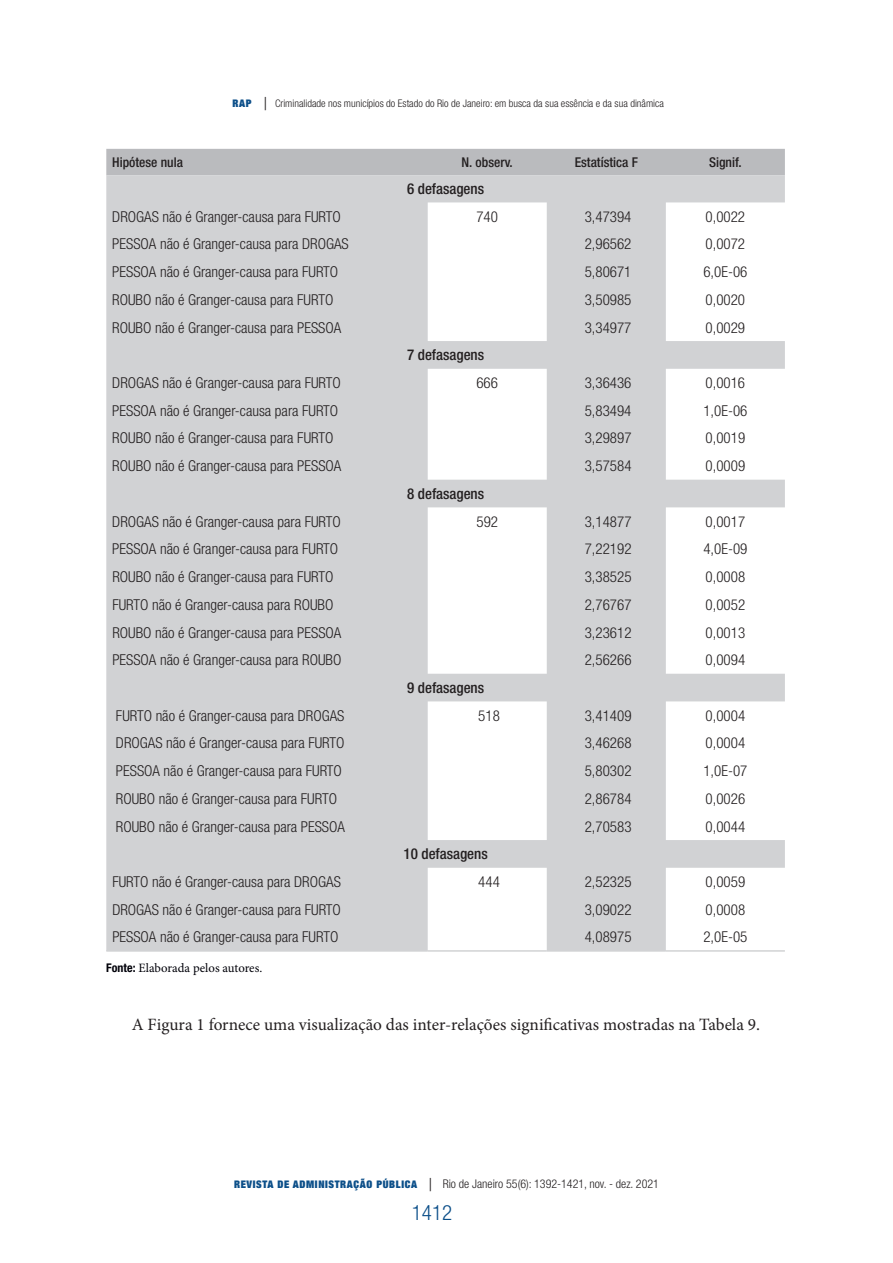
<style>
.page{position:relative;width:893px;height:1263px;background:#fff}
.page>*{position:absolute;margin:0;border:0;box-sizing:border-box;transform-origin:0 0}
.t1{font:300 condensed 21px "Helvetica Neue LT Std";color:#0c4f89}
.t2{font:17.25px "Minion Pro";color:#231f20}
.t3{font:300 condensed 15px "Helvetica Neue LT Std";color:#231f20}
.t4{font:500 condensed 15px "Helvetica Neue LT Std";color:#231f20}
.t5{font:500 condensed 13.5px "Helvetica Neue LT Std";color:#231f20}
.t6{font:12.75px "Minion Pro";color:#000009}
.t7{font:300 condensed 12px "Helvetica Neue LT Std";color:#231f20}
.t8{font:300 condensed 10.5px "Helvetica Neue LT Std";color:#231f20}
.s1{font-family:"Helvetica Neue";font-weight:900;font-stretch:expanded;color:#0c4f89}
.s2{font-size:18px}
.s3{font-family:"Helvetica Neue LT Std";font-weight:700;font-stretch:condensed;font-size:12px}
.s4{font-family:"Helvetica Neue";font-weight:900;font-stretch:expanded;font-size:10.5px;color:#0c4f89}
</style>
<div class="page">
<div style="left:106px;top:149px;width:679px;height:26px;background:#babbbe"></div>
<svg style="left:106px;top:175px;width:679px;height:775px;fill:#d1d2d4"></svg>
<hr style="left:106px;top:950px;width:322px;height:2px;background:#d1d2d4">
<hr style="left:428px;top:950px;width:119px;height:2px;background:#d1d2d4">
<hr style="left:547px;top:950px;width:119px;height:2px;background:#d1d2d4">
<hr style="left:666px;top:950px;width:119px;height:2px;background:#d1d2d4">
<p class="t8" style="left:232px;top:98px;width:433px"><span class="s1">RAP</span> <span class="s2">|</span> Criminalidade nos municípios do Estado do Rio de Janeiro: em busca da sua essência e da sua dinâmica</p>
<p class="t5" style="left:112px;top:154px;width:72px">Hipótese nula</p>
<p class="t5" style="left:462px;top:154px;width:53px">N. observ.</p>
<p class="t5" style="left:575px;top:154px;width:65px">Estatística F</p>
<p class="t5" style="left:709px;top:154px;width:34px">Signif.</p>
<p class="t4" style="left:407px;top:180px;width:79px">6 defasagens</p>
<p class="t3" style="left:112px;top:208px;width:230px">DROGAS não é Granger-causa para FURTO</p>
<p class="t3" style="left:476px;top:208px;width:23px">740</p>
<p class="t3" style="left:585px;top:208px;width:48px">3,47394</p>
<p class="t3" style="left:706px;top:208px;width:41px">0,0022</p>
<p class="t3" style="left:112px;top:235px;width:238px">PESSOA não é Granger-causa para DROGAS</p>
<p class="t3" style="left:585px;top:235px;width:48px">2,96562</p>
<p class="t3" style="left:706px;top:235px;width:41px">0,0072</p>
<p class="t3" style="left:112px;top:263px;width:227px">PESSOA não é Granger-causa para FURTO</p>
<p class="t3" style="left:585px;top:263px;width:48px">5,80671</p>
<p class="t3" style="left:703px;top:263px;width:46px">6,0E-06</p>
<p class="t3" style="left:112px;top:291px;width:223px">ROUBO não é Granger-causa para FURTO</p>
<p class="t3" style="left:585px;top:291px;width:48px">3,50985</p>
<p class="t3" style="left:706px;top:291px;width:41px">0,0020</p>
<p class="t3" style="left:112px;top:319px;width:231px">ROUBO não é Granger-causa para PESSOA</p>
<p class="t3" style="left:585px;top:319px;width:48px">3,34977</p>
<p class="t3" style="left:706px;top:319px;width:41px">0,0029</p>
<p class="t4" style="left:407px;top:346px;width:79px">7 defasagens</p>
<p class="t3" style="left:112px;top:374px;width:230px">DROGAS não é Granger-causa para FURTO</p>
<p class="t3" style="left:476px;top:374px;width:23px">666</p>
<p class="t3" style="left:585px;top:374px;width:48px">3,36436</p>
<p class="t3" style="left:706px;top:374px;width:41px">0,0016</p>
<p class="t3" style="left:112px;top:402px;width:227px">PESSOA não é Granger-causa para FURTO</p>
<p class="t3" style="left:585px;top:402px;width:48px">5,83494</p>
<p class="t3" style="left:703px;top:402px;width:46px">1,0E-06</p>
<p class="t3" style="left:112px;top:430px;width:223px">ROUBO não é Granger-causa para FURTO</p>
<p class="t3" style="left:585px;top:430px;width:48px">3,29897</p>
<p class="t3" style="left:706px;top:430px;width:41px">0,0019</p>
<p class="t3" style="left:112px;top:457px;width:231px">ROUBO não é Granger-causa para PESSOA</p>
<p class="t3" style="left:585px;top:457px;width:48px">3,57584</p>
<p class="t3" style="left:706px;top:457px;width:41px">0,0009</p>
<p class="t4" style="left:407px;top:485px;width:79px">8 defasagens</p>
<p class="t3" style="left:112px;top:513px;width:230px">DROGAS não é Granger-causa para FURTO</p>
<p class="t3" style="left:476px;top:513px;width:23px">592</p>
<p class="t3" style="left:585px;top:513px;width:48px">3,14877</p>
<p class="t3" style="left:706px;top:513px;width:41px">0,0017</p>
<p class="t3" style="left:112px;top:540px;width:227px">PESSOA não é Granger-causa para FURTO</p>
<p class="t3" style="left:585px;top:540px;width:48px">7,22192</p>
<p class="t3" style="left:703px;top:540px;width:46px">4,0E-09</p>
<p class="t3" style="left:112px;top:568px;width:223px">ROUBO não é Granger-causa para FURTO</p>
<p class="t3" style="left:585px;top:568px;width:48px">3,38525</p>
<p class="t3" style="left:706px;top:568px;width:41px">0,0008</p>
<p class="t3" style="left:112px;top:596px;width:223px">FURTO não é Granger-causa para ROUBO</p>
<p class="t3" style="left:585px;top:596px;width:48px">2,76767</p>
<p class="t3" style="left:706px;top:596px;width:41px">0,0052</p>
<p class="t3" style="left:112px;top:624px;width:231px">ROUBO não é Granger-causa para PESSOA</p>
<p class="t3" style="left:585px;top:624px;width:48px">3,23612</p>
<p class="t3" style="left:706px;top:624px;width:41px">0,0013</p>
<p class="t3" style="left:112px;top:651px;width:231px">PESSOA não é Granger-causa para ROUBO</p>
<p class="t3" style="left:585px;top:651px;width:48px">2,56266</p>
<p class="t3" style="left:706px;top:651px;width:41px">0,0094</p>
<p class="t4" style="left:407px;top:679px;width:79px">9 defasagens</p>
<p class="t3" style="left:116px;top:707px;width:230px">FURTO não é Granger-causa para DROGAS</p>
<p class="t3" style="left:478px;top:707px;width:23px">518</p>
<p class="t3" style="left:585px;top:707px;width:48px">3,41409</p>
<p class="t3" style="left:706px;top:707px;width:41px">0,0004</p>
<p class="t3" style="left:116px;top:734px;width:230px">DROGAS não é Granger-causa para FURTO</p>
<p class="t3" style="left:585px;top:734px;width:48px">3,46268</p>
<p class="t3" style="left:706px;top:734px;width:41px">0,0004</p>
<p class="t3" style="left:116px;top:762px;width:227px">PESSOA não é Granger-causa para FURTO</p>
<p class="t3" style="left:585px;top:762px;width:48px">5,80302</p>
<p class="t3" style="left:703px;top:762px;width:46px">1,0E-07</p>
<p class="t3" style="left:116px;top:790px;width:223px">ROUBO não é Granger-causa para FURTO</p>
<p class="t3" style="left:585px;top:790px;width:48px">2,86784</p>
<p class="t3" style="left:706px;top:790px;width:41px">0,0026</p>
<p class="t3" style="left:116px;top:818px;width:231px">ROUBO não é Granger-causa para PESSOA</p>
<p class="t3" style="left:585px;top:818px;width:48px">2,70583</p>
<p class="t3" style="left:706px;top:818px;width:41px">0,0044</p>
<p class="t4" style="left:403px;top:845px;width:86px">10 defasagens</p>
<p class="t3" style="left:112px;top:873px;width:230px">FURTO não é Granger-causa para DROGAS</p>
<p class="t3" style="left:478px;top:873px;width:23px">444</p>
<p class="t3" style="left:585px;top:873px;width:48px">2,52325</p>
<p class="t3" style="left:706px;top:873px;width:41px">0,0059</p>
<p class="t3" style="left:112px;top:901px;width:230px">DROGAS não é Granger-causa para FURTO</p>
<p class="t3" style="left:585px;top:901px;width:48px">3,09022</p>
<p class="t3" style="left:706px;top:901px;width:41px">0,0008</p>
<p class="t3" style="left:112px;top:928px;width:227px">PESSOA não é Granger-causa para FURTO</p>
<p class="t3" style="left:585px;top:928px;width:48px">4,08975</p>
<p class="t3" style="left:703px;top:928px;width:46px">2,0E-05</p>
<p class="t6" style="left:106px;top:959px;width:157px"><span class="s3">Fonte:</span> Elaborada pelos autores.</p>
<p class="t2" style="left:132px;top:1013px;width:630px">A Figura 1 fornece uma visualização das inter-relações significativas mostradas na Tabela 9.</p>
<p class="t7" style="left:234px;top:1176px;width:426px"><span class="s4">REVISTA DE ADMINISTRAÇÃO PÚBLICA</span> <span class="s2">|</span> Rio de Janeiro 55(6): 1392-1421, nov. - dez. 2021</p>
<h1 class="t1" style="left:412px;top:1200px;width:42px">1412</h1>
</div>
